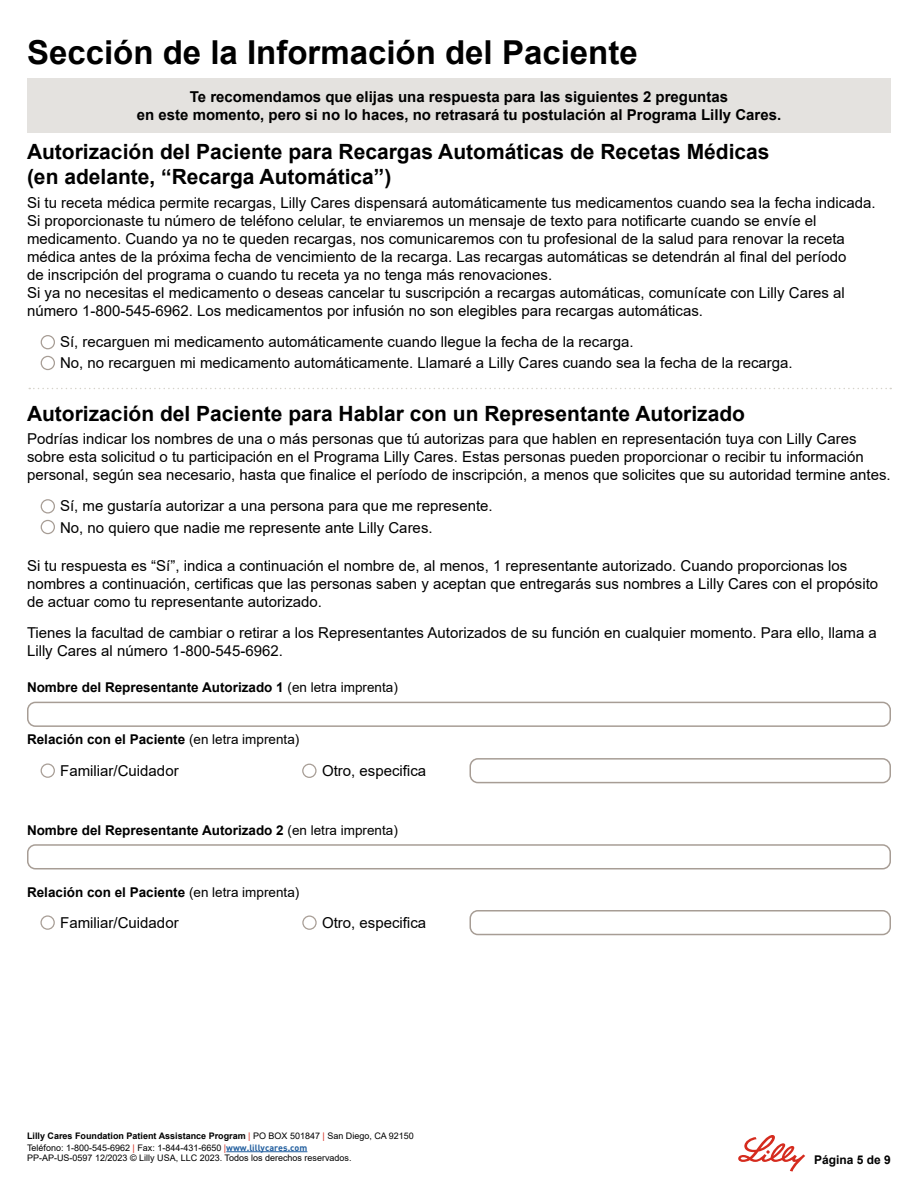
<style>
.page{position:relative;width:918px;height:1188px;background:#fff}
.page>*{position:absolute;margin:0;border:0;box-sizing:border-box;transform-origin:0 0}
.t1{font:700 33px "Arial";color:#000}
.t2{font:700 21px/25.2px "Arial";color:#000}
.t3{font:15px/18px "Arial";color:#000}
.t4{font:700 15px/18px "Arial";color:#000;text-align:center}
.t5{font:700 13.5px "Arial";color:#000}
.t6{font:700 12px "Arial";color:#000}
.t7{font:9px/12px "Arial";color:#000}
.s1{font-weight:400}
.s2{font-weight:700}
.s3{color:#d52b1e}
.s4{font-family:"DIN";font-weight:700;color:#215e9e}
</style>
<div class="page">
<hr style="left:226px;top:1151px;width:81px;height:1px;background:#215e9e">
<svg style="left:738px;top:1135px;width:67px;height:37px"></svg>
<div style="left:27px;top:79px;width:864px;height:54px;background:#e4e2df"></div>
<div style="left:27px;top:702px;width:864px;height:25px;border:2px solid #a79d95;border-radius:8px"></div>
<div style="left:470px;top:758px;width:421px;height:25px;border:2px solid #a79d95;border-radius:8px"></div>
<div style="left:470px;top:910px;width:421px;height:25px;border:2px solid #a79d95;border-radius:8px"></div>
<div style="left:27px;top:844px;width:864px;height:25px;border:2px solid #a79d95;border-radius:8px"></div>
<svg style="left:29px;top:388px;width:862px;height:1px"></svg>
<div style="left:41px;top:335px;width:14px;height:14px;border:1px solid #a79d95;border-radius:50%"></div>
<div style="left:41px;top:499px;width:14px;height:15px;border:1px solid #a79d95;border-radius:50%"></div>
<div style="left:41px;top:356px;width:14px;height:14px;border:1px solid #a79d95;border-radius:50%"></div>
<div style="left:41px;top:520px;width:14px;height:14px;border:1px solid #a79d95;border-radius:50%"></div>
<div style="left:41px;top:763px;width:14px;height:15px;border:1px solid #a79d95;border-radius:50%"></div>
<div style="left:302px;top:764px;width:15px;height:14px;border:1px solid #a79d95;border-radius:50%"></div>
<div style="left:40px;top:915px;width:15px;height:15px;border:1px solid #a79d95;border-radius:50%"></div>
<div style="left:302px;top:915px;width:15px;height:15px;border:1px solid #a79d95;border-radius:50%"></div>
<h1 class="t1" style="left:27px;top:29px;width:612px">Sección de la Información del Paciente</h1>
<p class="t4" style="left:137px;top:88px;width:646px">Te recomendamos que elijas una respuesta para las siguientes 2 preguntas<br>en este momento, pero si no lo haces, no retrasará tu postulación al Programa Lilly Cares.</p>
<h2 class="t2" style="left:27px;top:139px;width:744px">Autorización del Paciente para Recargas Automáticas de Recetas Médicas (en adelante, “Recarga Automática”)</h2>
<p class="t3" style="left:27px;top:193px;width:850px">Si tu receta médica permite recargas, Lilly Cares dispensará automáticamente tus medicamentos cuando sea la fecha indicada.<br>Si proporcionaste tu número de teléfono celular, te enviaremos un mensaje de texto para notificarte cuando se envíe el medicamento. Cuando ya no te queden recargas, nos comunicaremos con tu profesional de la salud para renovar la receta médica antes de la próxima fecha de vencimiento de la recarga. Las recargas automáticas se detendrán al final del período<br>de inscripción del programa o cuando tu receta ya no tenga más renovaciones.<br>Si ya no necesitas el medicamento o deseas cancelar tu suscripción a recargas automáticas, comunícate con Lilly Cares al número 1-800-545-6962. Los medicamentos por infusión no son elegibles para recargas automáticas.</p>
<p class="t3" style="left:60px;top:331px;width:734px;line-height:21.3px">Sí, recarguen mi medicamento automáticamente cuando llegue la fecha de la recarga.<br>No, no recarguen mi medicamento automáticamente. Llamaré a Lilly Cares cuando sea la fecha de la recarga.</p>
<h2 class="t2" style="left:27px;top:401px;width:720px">Autorización del Paciente para Hablar con un Representante Autorizado</h2>
<p class="t3" style="left:27px;top:430px;width:865px">Podrías indicar los nombres de una o más personas que tú autorizas para que hablen en representación tuya con Lilly Cares sobre esta solicitud o tu participación en el Programa Lilly Cares. Estas personas pueden proporcionar o recibir tu información personal, según sea necesario, hasta que finalice el período de inscripción, a menos que solicites que su autoridad termine antes.</p>
<p class="t3" style="left:60px;top:495px;width:434px;line-height:21.3px">Sí, me gustaría autorizar a una persona para que me represente.<br>No, no quiero que nadie me represente ante Lilly Cares.</p>
<p class="t3" style="left:27px;top:557px;width:853px">Si tu respuesta es “Sí”, indica a continuación el nombre de, al menos, 1 representante autorizado. Cuando proporcionas los nombres a continuación, certificas que las personas saben y aceptan que entregarás sus nombres a Lilly Cares con el propósito de actuar como tu representante autorizado.</p>
<p class="t3" style="left:27px;top:624px;width:851px">Tienes la facultad de cambiar o retirar a los Representantes Autorizados de su función en cualquier momento. Para ello, llama a<br>Lilly Cares al número 1-800-545-6962.</p>
<p class="t5" style="left:27px;top:678px;width:372px">Nombre del Representante Autorizado 1 <span class="s1">(en letra imprenta)</span></p>
<p class="t5" style="left:27px;top:730px;width:274px">Relación con el Paciente <span class="s1">(en letra imprenta)</span></p>
<p class="t3" style="left:60px;top:762px;width:120px">Familiar/Cuidador</p>
<p class="t3" style="left:322px;top:762px;width:106px">Otro, especifica</p>
<p class="t5" style="left:27px;top:820px;width:372px">Nombre del Representante Autorizado 2 <span class="s1">(en letra imprenta)</span></p>
<p class="t5" style="left:27px;top:883px;width:274px">Relación con el Paciente <span class="s1">(en letra imprenta)</span></p>
<p class="t3" style="left:60px;top:914px;width:120px">Familiar/Cuidador</p>
<p class="t3" style="left:322px;top:914px;width:106px">Otro, especifica</p>
<p class="t7" style="left:27px;top:1129px;width:388px"><span class="s2">Lilly Cares Foundation Patient Assistance Program</span> <span class="s3">|</span> PO BOX 501847 <span class="s3">|</span> San Diego, CA 92150<br>Teléfono: 1-800-545-6962 <span class="s3">|</span> Fax: 1-844-431-6650 <span class="s3">|</span><span class="s4">www.lillycares.com</span></p>
<p class="t7" style="left:27px;top:1152px;width:326px">PP-AP-US-0597 12/2023 © Lilly USA, LLC 2023. Todos los derechos reservados.</p>
<p class="t6" style="left:814px;top:1151px;width:78px">Página 5 de 9</p>
</div>
